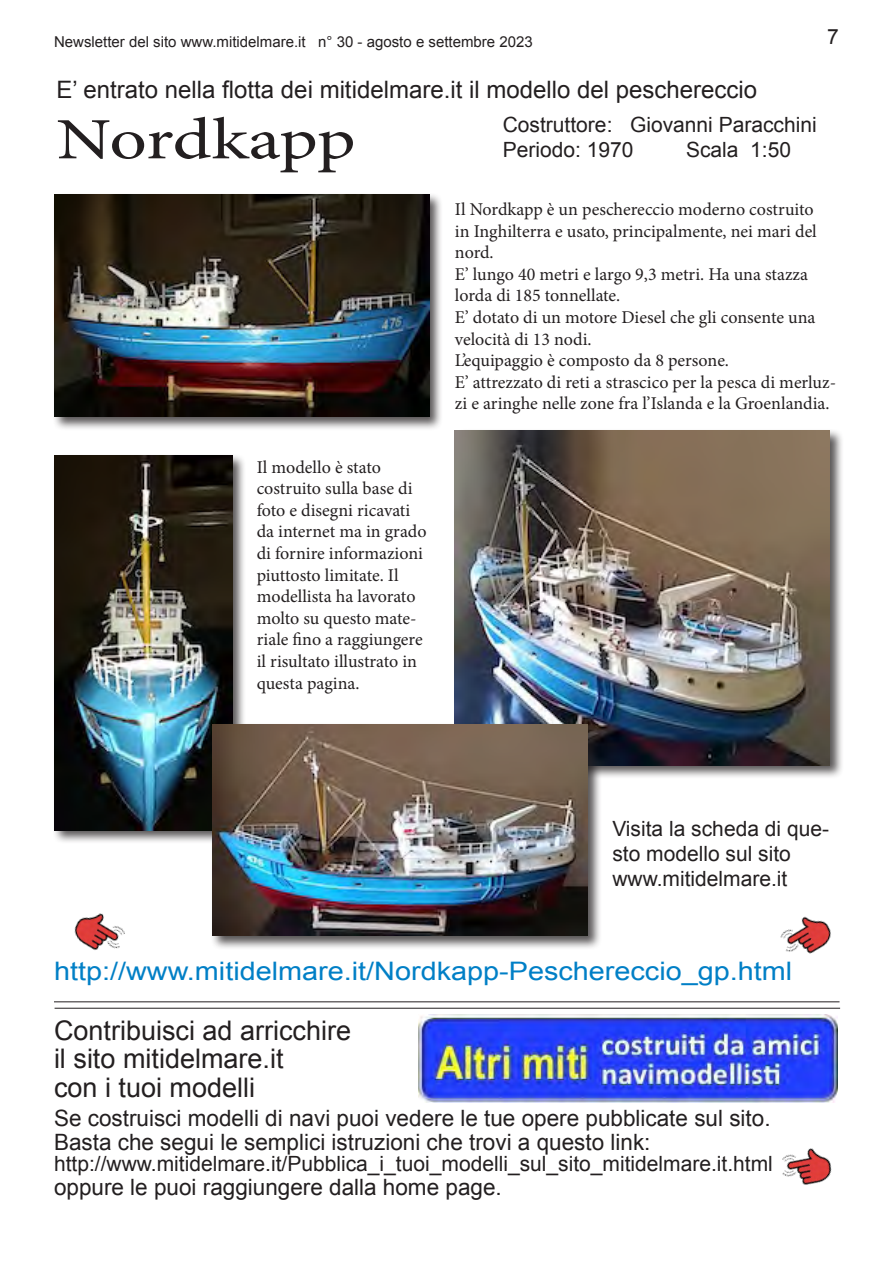
<style>
.page{position:relative;width:893px;height:1263px;background:#fff}
.page>*{position:absolute;margin:0;border:0;box-sizing:border-box;transform-origin:0 0}
.t1{font:58.5px "Minion Pro";letter-spacing:-.01em;color:#231f20;scale:1.26 1}
.t2{font:27px "Arial";color:#231f20}
.t3{font:25.5px "Arial";color:#007fc6;scale:1.13 1}
.t4{font:24px "Arial";color:#231f20}
.t5{font:22.5px "Arial";color:#231f20}
.t6{font:21px/25.2px "Arial";color:#231f20}
.t7{font:18px/21.6px "Minion Pro";color:#231f20}
.t8{font:15px "Arial";color:#231f20}
</style>
<div class="page">
<div style="left:52px;top:192px;width:391px;height:239px;background:#231f20;opacity:.75"></div>
<img style="left:54px;top:195px;width:375px;height:222px">
<div style="left:52px;top:453px;width:195px;height:391px;background:#231f20;opacity:.75"></div>
<img style="left:54px;top:455px;width:178px;height:375px">
<div style="left:453px;top:429px;width:391px;height:351px;background:#231f20;opacity:.75"></div>
<img style="left:455px;top:431px;width:375px;height:334px">
<img style="left:782px;top:1148px;width:50px;height:37px">
<img style="left:418px;top:1014px;width:419px;height:89px">
<hr style="left:54px;top:1001px;width:785px;height:1px;background:#231f20">
<hr style="left:55px;top:1008px;width:785px;height:1px;background:#231f20">
<div style="left:210px;top:722px;width:392px;height:228px;background:#231f20;opacity:.75"></div>
<img style="left:213px;top:724px;width:375px;height:212px">
<img style="left:780px;top:916px;width:51px;height:38px">
<img style="left:74px;top:913px;width:51px;height:37px">
<p class="t8" style="left:54px;top:32px;width:480px">Newsletter del sito www.mitidelmare.it n° 30 - agosto e settembre 2023</p>
<p class="t6" style="left:827px;top:24px;width:13px">7</p>
<p class="t4" style="left:56px;top:74px;width:702px">E’ entrato nella flotta dei mitidelmare.it il modello del peschereccio</p>
<p class="t1" style="left:56px;top:100px;width:239px">Nordkapp</p>
<p class="t6" style="left:503px;top:112px;width:315px">Costruttore: Giovanni Paracchini</p>
<p class="t6" style="left:503px;top:138px;width:132px">Periodo: 1970</p>
<p class="t6" style="left:686px;top:138px;width:107px">Scala 1:50</p>
<p class="t7" style="left:257px;top:456px;width:171px">Il modello è stato costruito sulla base di foto e disegni ricavati da internet ma in grado di fornire informazioni piuttosto limitate. Il modellista ha lavorato molto su questo mate&shy;riale fino a raggiungere il risultato illustrato in questa pagina.</p>
<p class="t7" style="left:455px;top:199px;width:363px">Il Nordkapp è un peschereccio moderno costruito in Inghilterra e usato, principalmente, nei mari del nord.</p>
<p class="t7" style="left:455px;top:263px;width:355px">E’ lungo 40 metri e largo 9,3 metri. Ha una stazza lorda di 185 tonnellate.</p>
<p class="t7" style="left:455px;top:307px;width:362px">E’ dotato di un motore Diesel che gli consente una velocità di 13 nodi.</p>
<p class="t7" style="left:455px;top:350px;width:276px">L’equipaggio è composto da 8 persone.</p>
<p class="t7" style="left:455px;top:371px;width:383px">E’ attrezzato di reti a strascico per la pesca di merluz&shy;zi e aringhe nelle zone fra l’Islanda e la Groenlandia.</p>
<p class="t6" style="left:612px;top:816px;width:218px">Visita la scheda di que&shy;sto modello sul sito</p>
<p class="t6" style="left:612px;top:867px;width:177px">www.mitidelmare.it</p>
<p class="t3" style="left:54px;top:954px;width:655px">http://www.mitidelmare.it/Nordkapp-Peschereccio_gp.html</p>
<p class="t2" style="left:54px;top:1013px;width:299px">Contribuisci ad arricchire</p>
<p class="t2" style="left:54px;top:1041px;width:231px">il sito mitidelmare.it</p>
<p class="t2" style="left:54px;top:1070px;width:203px">con i tuoi modelli</p>
<p class="t5" style="left:54px;top:1103px;width:718px">Se costruisci modelli di navi puoi vedere le tue opere pubblicate sul sito.</p>
<p class="t5" style="left:54px;top:1127px;width:598px">Basta che segui le semplici istruzioni che trovi a questo link:</p>
<p class="t6" style="left:54px;top:1151px;width:720px">http://www.mitidelmare.it/Pubblica_i_tuoi_modelli_sul_sito_mitidelmare.it.html</p>
<p class="t5" style="left:54px;top:1172px;width:449px">oppure le puoi raggiungere dalla home page.</p>
</div>
